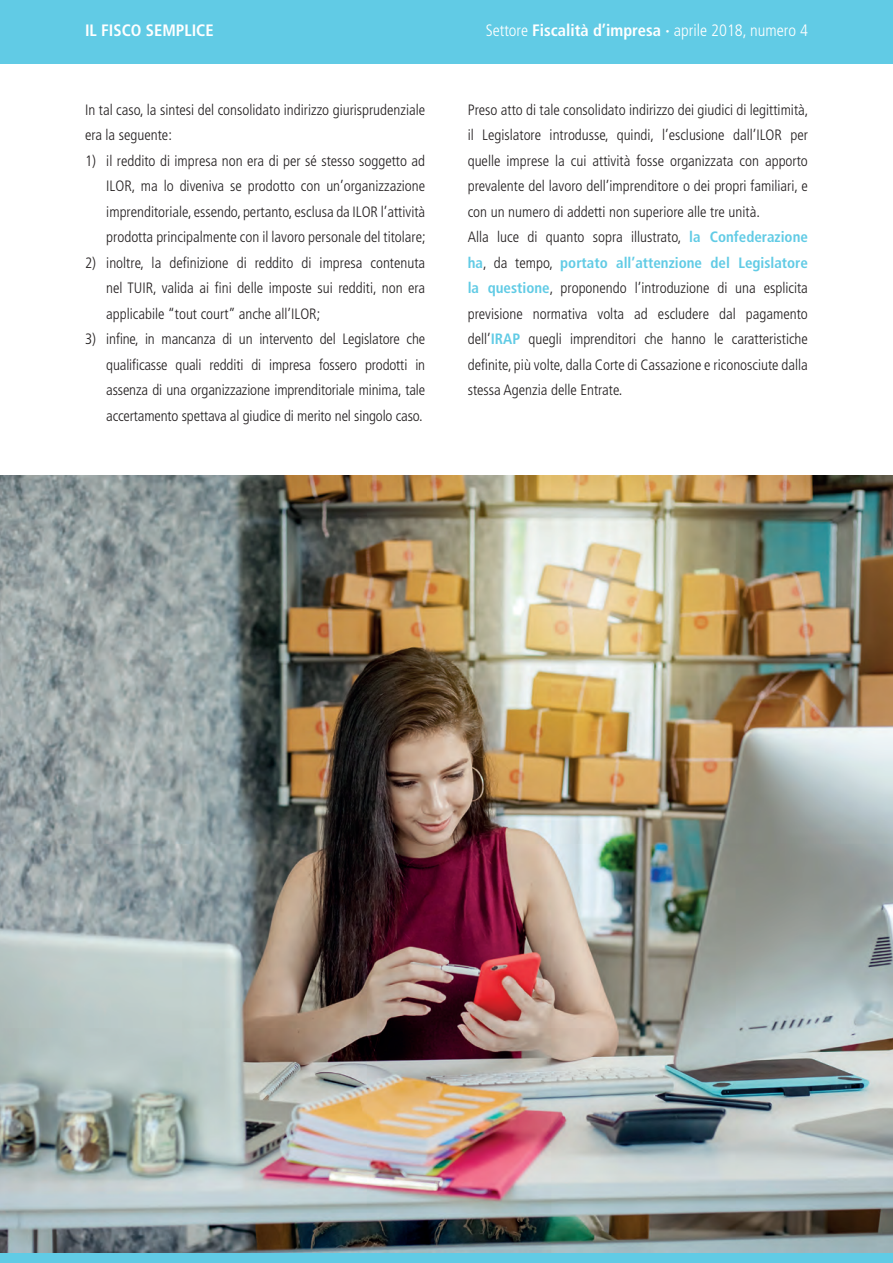
<style>
.page{position:relative;width:893px;height:1263px;background:#fff}
.page>*{position:absolute;margin:0;border:0;box-sizing:border-box;transform-origin:0 0}
.t1{font:300 condensed 16.5px "Frutiger LT Std";color:#fff}
.t2{font:700 condensed 16.5px "Frutiger LT Std";color:#fff}
.t3{font:300 condensed 15px/25.5px "Frutiger LT Std";color:#231f20;text-align:justify}
.s1{font-weight:700}
.s2{font-weight:700;color:#61cbe5}
</style>
<div class="page">
<div style="left:0;top:0;width:893px;height:64px;background:#61cbe5"></div>
<div style="left:0;top:1252px;width:893px;height:11px;background:#61cbe5"></div>
<img style="left:0;top:475px;width:893px;height:777px">
<p class="t2" style="left:85px;top:20px;width:130px">IL FISCO SEMPLICE</p>
<p class="t1" style="left:486px;top:21px;width:324px">Settore <span class="s1">Fiscalità d’impresa ·</span> aprile 2018, numero 4</p>
<p class="t3" style="left:85px;top:97px;width:342px">In tal caso, la sintesi del consolidato indirizzo giurisprudenziale era la seguente:</p>
<p class="t3" style="left:106px;top:148px;width:321px;text-indent:-21px">1) il reddito di impresa non era di per sé stesso soggetto ad ILOR, ma lo diveniva se prodotto con un’organizzazione imprenditoriale, essendo, pertanto, esclusa da ILOR l’attività prodotta principalmente con il lavoro personale del titolare;</p>
<p class="t3" style="left:106px;top:250px;width:320px;text-indent:-21px">2) inoltre, la definizione di reddito di impresa contenuta nel TUIR, valida ai fini delle imposte sui redditi, non era applicabile “tout court” anche all’ILOR;</p>
<p class="t3" style="left:106px;top:327px;width:320px;text-indent:-21px">3) infine, in mancanza di un intervento del Legislatore che qualificasse quali redditi di impresa fossero prodotti in assenza di una organizzazione imprenditoriale minima, tale accertamento spettava al giudice di merito nel singolo caso.</p>
<p class="t3" style="left:468px;top:97px;width:342px;text-align:left">Preso atto di tale consolidato indirizzo dei giudici di legittimità, il Legislatore introdusse, quindi, l’esclusione dall’ILOR per quelle imprese la cui attività fosse organizzata con apporto prevalente del lavoro dell’imprenditore o dei propri familiari, e con un numero di addetti non superiore alle tre unità.<br>Alla luce di quanto sopra illustrato, <span class="s2">la Confederazione ha</span>, da tempo, <span class="s2">portato all’attenzione del Legislatore la questione</span>, proponendo l’introduzione di una esplicita previsione normativa volta ad escludere dal pagamento dell’<span class="s2">IRAP</span> quegli imprenditori che hanno le caratteristiche definite, più volte, dalla Corte di Cassazione e riconosciute dalla stessa Agenzia delle Entrate.</p>
</div>
